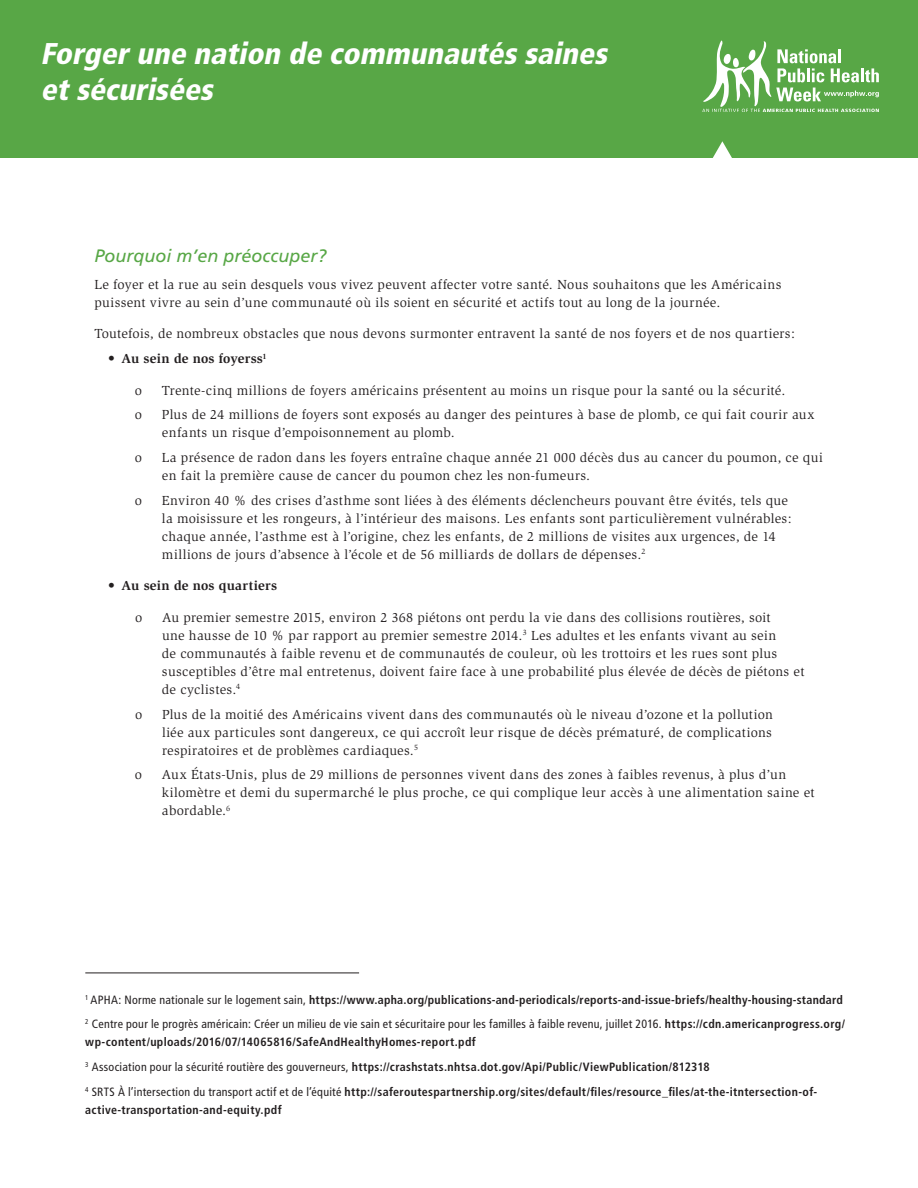
<style>
.page{position:relative;width:918px;height:1188px;background:#fff}
.page>*{position:absolute;margin:0;border:0;box-sizing:border-box;transform-origin:0 0}
.t1{font:italic 900 condensed 30px/36px "Frutiger LT Std";color:#fff}
.t2{font:italic 18px "Frutiger LT Std";color:#58a746}
.t3{font:13.5px/18px "Slimbach";letter-spacing:.02em;color:#231f20}
.t4{font:700 13.5px "Slimbach";letter-spacing:.01em;color:#231f20}
.t5{font:700 condensed 12px/24.8px "Frutiger LT Std";letter-spacing:.025em;color:#231f20}
.t6{font:condensed 12px/24.8px "Frutiger LT Std";letter-spacing:.02em;color:#231f20}
.s1{font-weight:400}
.s2{font-weight:700}
</style>
<div class="page">
<div style="left:0;top:0;width:918px;height:158px;background:#58a746"></div>
<svg style="left:713px;top:141px;width:19px;height:17px"></svg>
<svg style="left:702px;top:41px;width:177px;height:71px"></svg>
<hr style="left:85px;top:973px;width:274px;height:1px;background:#231f20">
<h1 class="t1" style="left:40px;top:35px;width:575px">Forgerune nation de communautéssaines etsécurisées</h1>
<h2 class="t2" style="left:94px;top:245px;width:234px">Pourquoi m’en préoccuper?</h2>
<p class="t3" style="left:94px;top:275px;width:688px">Le foyer et la rue au sein desquels vous vivez peuvent affecter votre santé. Nous souhaitons que les Américains puissent vivre au sein d’une communauté où ils soient en sécurité et actifs tout au long de la journée.</p>
<p class="t3" style="left:94px;top:325px;width:702px">Toutefois, de nombreux obstacles que nous devons surmonter entravent la santé de nos foyers et de nos quartiers:</p>
<p class="t4" style="left:108px;top:351px;width:160px"><span class="s1">•</span> Au sein de nos foyerss<sup>1</sup></p>
<p class="t3" style="left:135px;top:381px;width:9px">o</p>
<p class="t3" style="left:162px;top:381px;width:625px">Trente-cinq millions de foyers américains présentent au moins un risque pour la santé ou la sécurité.</p>
<p class="t3" style="left:135px;top:406px;width:9px">o</p>
<p class="t3" style="left:162px;top:406px;width:654px">Plus de 24 millions de foyers sont exposés au danger des peintures à base de plomb, ce qui fait courir aux enfants un risque d’empoisonnement au plomb.</p>
<p class="t3" style="left:135px;top:449px;width:9px">o</p>
<p class="t3" style="left:162px;top:449px;width:662px">La présence de radon dans les foyers entraîne chaque année 21 000 décès dus au cancer du poumon, ce qui en fait la première cause de cancer du poumon chez les non-fumeurs.</p>
<p class="t3" style="left:135px;top:491px;width:9px">o</p>
<p class="t3" style="left:162px;top:491px;width:631px">Environ 40 % des crises d’asthme sont liées à des éléments déclencheurs pouvant être évités, tels que la moisissure et les rongeurs, à l’intérieur des maisons. Les enfants sont particulièrement vulnérables: chaque année, l’asthme est à l’origine, chez les enfants, de 2 millions de visites aux urgences, de 14 millions de jours d’absence à l’école et de 56 milliards de dollars de dépenses.<sup>2</sup></p>
<p class="t4" style="left:108px;top:578px;width:171px">• Au sein de nos quartiers</p>
<p class="t3" style="left:135px;top:608px;width:9px">o</p>
<p class="t3" style="left:162px;top:608px;width:644px">Au premier semestre 2015, environ 2 368 piétons ont perdu la vie dans des collisions routières, soit<br>une hausse de 10 % par rapport au premier semestre 2014.<sup>3</sup> Les adultes et les enfants vivant au sein<br>de communautés à faible revenu et de communautés de couleur, où les trottoirs et les rues sont plus susceptibles d’être mal entretenus, doivent faire face à une probabilité plus élevée de décès de piétons et de cyclistes.<sup>4</sup></p>
<p class="t3" style="left:135px;top:705px;width:9px">o</p>
<p class="t3" style="left:162px;top:705px;width:612px;text-align:justify">Plus de la moitié des Américains vivent dans des communautés où le niveau d’ozone et la pollution liée aux particules sont dangereux, ce qui accroît leur risque de décès prématuré, de complications respiratoires et de problèmes cardiaques.<sup>5</sup></p>
<p class="t3" style="left:135px;top:766px;width:9px">o</p>
<p class="t3" style="left:162px;top:766px;width:654px">Aux États-Unis, plus de 29 millions de personnes vivent dans des zones à faibles revenus, à plus d’un kilomètre et demi du supermarché le plus proche, ce qui complique leur accès à une alimentation saine et abordable.<sup>6</sup></p>
<p class="t6" style="left:85px;top:987px;width:761px"><sup>1</sup> APHA: Norme nationale sur le logement sain, <span class="s2">https://www.apha.org/publications-and-periodicals/reports-and-issue-briefs/healthy-housing-standard<br></span><sup>2</sup> Centre pour le progrès américain: Créer un milieu de vie sain et sécuritaire pour les familles à faible revenu, juillet 2016. <span class="s2">https://cdn.americanprogress.org/</span></p>
<p class="t5" style="left:85px;top:1030px;width:733px">wp-content/uploads/2016/07/14065816/SafeAndHealthyHomes-report.pdf<br><sup>3</sup> <span class="s1">Association pour la sécurité routière des gouverneurs,</span> https://crashstats.nhtsa.dot.gov/Api/Public/ViewPublication/812318<br><sup>4</sup> <span class="s1">SRTS À l’intersection du transport actif et de l’équité</span> http://saferoutespartnership.org/sites/default/files/resource_files/at-the-itntersection-of-</p>
<p class="t5" style="left:85px;top:1097px;width:198px">active-transportation-and-equity.pdf</p>
</div>
